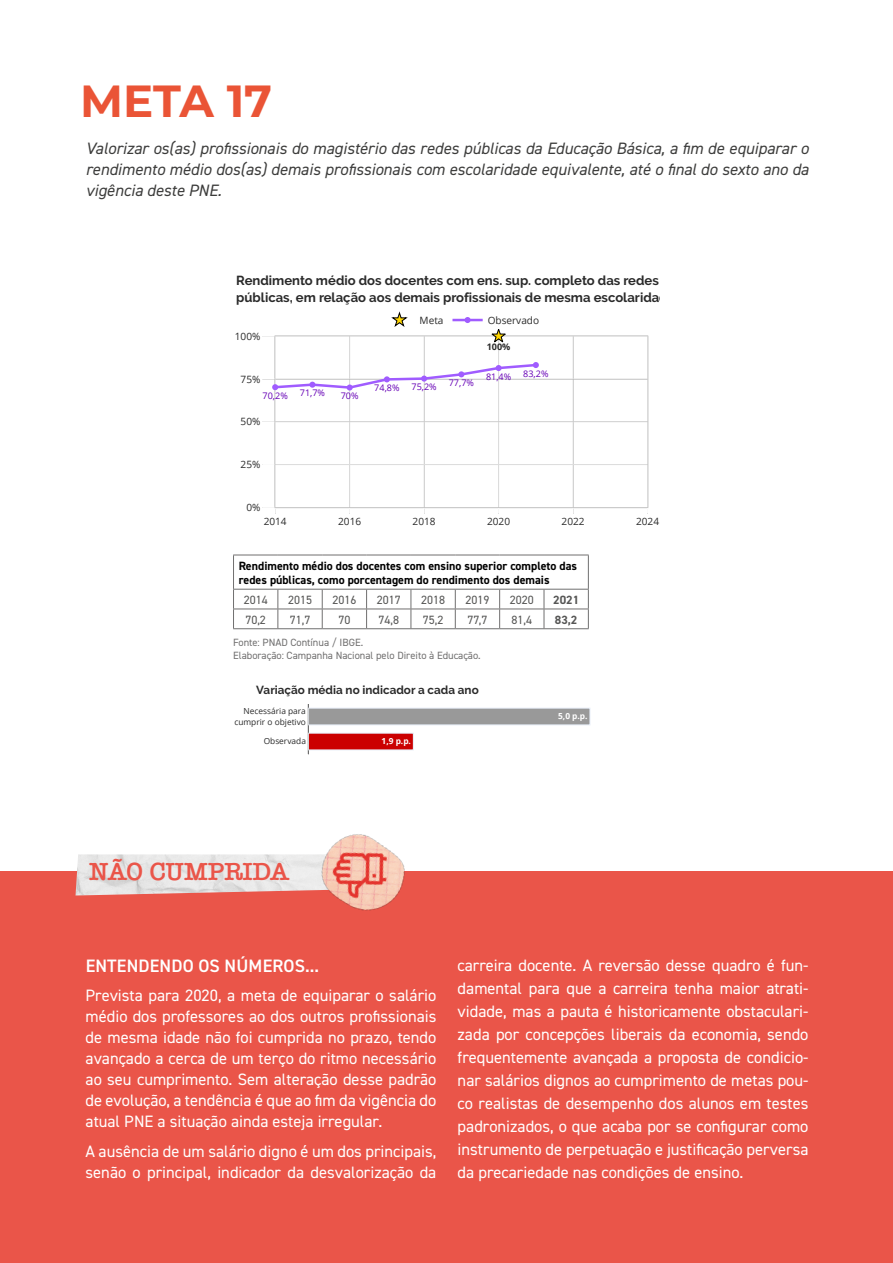
<style>
.page{position:relative;width:893px;height:1263px;background:#fff}
.page>*{position:absolute;margin:0;border:0;box-sizing:border-box;transform-origin:0 0}
.t1{font:700 45px "Montserrat";color:#ea5436}
.t2{font:600 25.5px "American Typewriter";color:#ea5549}
.t3{font:600 18px "DIN2014";letter-spacing:.01em;color:#fff}
.t4{font:16.5px/23px "DIN2014";color:#fff;text-align:justify}
.t5{font:italic 16.5px/21px "DIN2014";color:#3c3c3b;text-align:justify}
.t6{font:700 13.05px/17px "Raleway";color:#2a2a2a}
.t7{font:700 12px/14.4px "DIN2014";color:#000}
.t8{font:12px "DIN2014";color:#575756}
.t9{font:700 12px "DIN2014";color:#575756}
.t10{font:700 11.7px "Raleway";color:#2a2a2a}
.t11{font:10.5px/12.6px "DIN2014";color:#706f6f}
.t12{font:10.05px "Open Sans";color:#2a2a2a}
.t13{font:9px "Open Sans";color:#6601b6}
.t14{font:700 9px "Open Sans";color:#2a2a2a}
.t15{font:8.4px/10.8px "Open Sans";color:#2a2a2a;text-align:right}
.t16{font:700 8.4px "Open Sans";color:#fff}
</style>
<div class="page">
<div style="left:0;top:872px;width:893px;height:391px;background:#ea5549"></div>
<hr style="left:349px;top:336px;width:1px;height:171px;background:#e0e0e0">
<hr style="left:424px;top:336px;width:1px;height:171px;background:#e0e0e0">
<hr style="left:498px;top:336px;width:1px;height:171px;background:#e0e0e0">
<hr style="left:573px;top:336px;width:1px;height:171px;background:#e0e0e0">
<hr style="left:275px;top:464px;width:373px;height:1px;background:#e0e0e0">
<hr style="left:275px;top:421px;width:373px;height:1px;background:#e0e0e0">
<hr style="left:275px;top:379px;width:373px;height:1px;background:#e0e0e0">
<hr style="left:274px;top:507px;width:374px;height:1px;background:#c0c0c0">
<hr style="left:274px;top:336px;width:374px;height:1px;background:#c0c0c0">
<hr style="left:274px;top:336px;width:1px;height:171px;background:#c0c0c0">
<hr style="left:648px;top:336px;width:1px;height:171px;background:#c0c0c0">
<svg style="left:262px;top:421px;width:12px;height:1px"></svg>
<svg style="left:262px;top:336px;width:12px;height:1px"></svg>
<svg style="left:489px;top:329px;width:19px;height:14px"></svg>
<svg style="left:262px;top:362px;width:277px;height:28px"></svg>
<svg style="left:391px;top:311px;width:17px;height:16px"></svg>
<hr style="left:452px;top:319px;width:31px;height:2px;background:#a05cff">
<svg style="left:465px;top:317px;width:6px;height:6px"></svg>
<div style="left:308px;top:733px;width:105px;height:17px;background:#cb0000"></div>
<div style="left:308px;top:708px;width:282px;height:17px;background:#999"></div>
<div style="left:308px;top:708px;width:282px;height:17px;border:1px solid #e5ecf6"></div>
<hr style="left:308px;top:704px;width:1px;height:50px;background:#c0c0c0">
<hr style="left:605px;top:704px;width:1px;height:50px;background:#c0c0c0">
<hr style="left:233px;top:555px;width:45px;height:1px;background:#706f6f">
<hr style="left:233px;top:555px;width:1px;height:34px;background:#706f6f">
<hr style="left:278px;top:555px;width:44px;height:1px;background:#706f6f">
<hr style="left:322px;top:555px;width:45px;height:1px;background:#706f6f">
<hr style="left:367px;top:555px;width:44px;height:1px;background:#706f6f">
<hr style="left:411px;top:555px;width:44px;height:1px;background:#706f6f">
<hr style="left:455px;top:555px;width:45px;height:1px;background:#706f6f">
<hr style="left:500px;top:555px;width:44px;height:1px;background:#706f6f">
<hr style="left:544px;top:555px;width:45px;height:1px;background:#706f6f">
<hr style="left:588px;top:555px;width:1px;height:34px;background:#706f6f">
<hr style="left:233px;top:589px;width:45px;height:1px;background:#706f6f">
<hr style="left:278px;top:589px;width:44px;height:1px;background:#706f6f">
<hr style="left:322px;top:589px;width:45px;height:1px;background:#706f6f">
<hr style="left:367px;top:589px;width:44px;height:1px;background:#706f6f">
<hr style="left:411px;top:589px;width:44px;height:1px;background:#706f6f">
<hr style="left:455px;top:589px;width:45px;height:1px;background:#706f6f">
<hr style="left:500px;top:589px;width:44px;height:1px;background:#706f6f">
<hr style="left:544px;top:589px;width:45px;height:1px;background:#706f6f">
<hr style="left:233px;top:609px;width:45px;height:1px;background:#706f6f">
<svg style="left:233px;top:589px;width:1px;height:39px"></svg>
<hr style="left:278px;top:609px;width:44px;height:1px;background:#706f6f">
<svg style="left:278px;top:589px;width:1px;height:39px"></svg>
<hr style="left:322px;top:609px;width:45px;height:1px;background:#706f6f">
<svg style="left:322px;top:589px;width:1px;height:39px"></svg>
<hr style="left:367px;top:609px;width:44px;height:1px;background:#706f6f">
<svg style="left:366px;top:589px;width:1px;height:39px"></svg>
<hr style="left:411px;top:609px;width:44px;height:1px;background:#706f6f">
<svg style="left:411px;top:589px;width:1px;height:39px"></svg>
<hr style="left:455px;top:609px;width:45px;height:1px;background:#706f6f">
<svg style="left:455px;top:589px;width:1px;height:39px"></svg>
<hr style="left:500px;top:609px;width:44px;height:1px;background:#706f6f">
<svg style="left:499px;top:589px;width:1px;height:39px"></svg>
<hr style="left:544px;top:609px;width:45px;height:1px;background:#706f6f">
<svg style="left:544px;top:589px;width:1px;height:39px"></svg>
<svg style="left:588px;top:589px;width:1px;height:39px"></svg>
<hr style="left:233px;top:628px;width:45px;height:1px;background:#706f6f">
<hr style="left:278px;top:628px;width:44px;height:1px;background:#706f6f">
<hr style="left:322px;top:628px;width:45px;height:1px;background:#706f6f">
<hr style="left:367px;top:628px;width:44px;height:1px;background:#706f6f">
<hr style="left:411px;top:628px;width:44px;height:1px;background:#706f6f">
<hr style="left:455px;top:628px;width:45px;height:1px;background:#706f6f">
<hr style="left:500px;top:628px;width:44px;height:1px;background:#706f6f">
<hr style="left:544px;top:628px;width:45px;height:1px;background:#706f6f">
<img style="left:76px;top:854px;width:233px;height:41px">
<img style="left:309px;top:834px;width:109px;height:77px">
<h1 class="t1" style="left:80px;top:68px;width:194px">META 17</h1>
<p class="t5" style="left:86px;top:138px;width:724px">Valorizar os(as) profissionais do magistério das redes públicas da Educação Básica, a fim de equiparar o rendimento médio dos(as) demais profissionais com escolaridade equivalente, até o final do sexto ano da vigência deste PNE.</p>
<p class="t6" style="left:236px;top:272px;width:441px">Rendimento médio dos docentes com ens. sup. completo das redes públicas, em relação aos demais profissionais de mesma escolaridade</p>
<p class="t12" style="left:235px;top:329px;width:27px">100%</p>
<p class="t12" style="left:241px;top:372px;width:21px">75%</p>
<p class="t13" style="left:263px;top:389px;width:27px">70,2%</p>
<p class="t13" style="left:300px;top:387px;width:27px">71,7%</p>
<p class="t13" style="left:341px;top:390px;width:19px">70%</p>
<p class="t12" style="left:241px;top:415px;width:21px">50%</p>
<p class="t12" style="left:241px;top:457px;width:21px">25%</p>
<p class="t12" style="left:246px;top:500px;width:16px">0%</p>
<p class="t12" style="left:420px;top:313px;width:25px">Meta</p>
<p class="t12" style="left:488px;top:313px;width:53px">Observado</p>
<p class="t13" style="left:374px;top:381px;width:27px">74,8%</p>
<p class="t13" style="left:412px;top:381px;width:27px">75,2%</p>
<p class="t13" style="left:449px;top:376px;width:27px">77,7%</p>
<p class="t14" style="left:487px;top:341px;width:25px">100%</p>
<p class="t13" style="left:486px;top:370px;width:27px">81,4%</p>
<p class="t13" style="left:523px;top:367px;width:27px">83,2%</p>
<p class="t12" style="left:264px;top:515px;width:25px">2014</p>
<p class="t12" style="left:338px;top:515px;width:25px">2016</p>
<p class="t12" style="left:413px;top:515px;width:25px">2018</p>
<p class="t12" style="left:487px;top:515px;width:25px">2020</p>
<p class="t12" style="left:562px;top:515px;width:25px">2022</p>
<p class="t12" style="left:636px;top:515px;width:25px">2024</p>
<p class="t7" style="left:239px;top:558px;width:340px">Rendimento médio dos docentes com ensino superior completo das redes públicas, como porcentagem do rendimento dos demais</p>
<p class="t8" style="left:244px;top:592px;width:25px">2014</p>
<p class="t8" style="left:288px;top:592px;width:25px">2015</p>
<p class="t8" style="left:332px;top:592px;width:25px">2016</p>
<p class="t8" style="left:377px;top:592px;width:25px">2017</p>
<p class="t8" style="left:421px;top:592px;width:25px">2018</p>
<p class="t8" style="left:465px;top:592px;width:25px">2019</p>
<p class="t8" style="left:510px;top:592px;width:25px">2020</p>
<p class="t9" style="left:553px;top:592px;width:27px">2021</p>
<p class="t8" style="left:245px;top:612px;width:22px">70,2</p>
<p class="t8" style="left:290px;top:612px;width:22px">71,7</p>
<p class="t8" style="left:338px;top:612px;width:13px">70</p>
<p class="t8" style="left:378px;top:612px;width:22px">74,8</p>
<p class="t8" style="left:423px;top:612px;width:22px">75,2</p>
<p class="t8" style="left:467px;top:612px;width:21px">77,7</p>
<p class="t8" style="left:511px;top:612px;width:22px">81,4</p>
<p class="t9" style="left:555px;top:611px;width:24px">83,2</p>
<p class="t11" style="left:233px;top:636px;width:249px">Fonte: PNAD Contínua / IBGE.<br>Elaboração: Campanha Nacional pelo Direito à Educação.</p>
<p class="t10" style="left:256px;top:683px;width:224px">Variação média no indicador a cada ano</p>
<p class="t15" style="left:234px;top:705px;width:73px">Necessária para cumprir o objetivo</p>
<p class="t15" style="left:264px;top:736px;width:44px">Observada</p>
<h2 class="t2" style="left:89px;top:852px;width:202px">NÃO CUMPRIDA</h2>
<p class="t16" style="left:382px;top:735px;width:31px">1,9 p.p.</p>
<p class="t16" style="left:558px;top:710px;width:31px">5,0 p.p.</p>
<p class="t3" style="left:86px;top:954px;width:235px">ENTENDENDO OS NÚMEROS...</p>
<p class="t4" style="left:86px;top:985px;width:352px;line-height:21px">Prevista para 2020, a meta de equiparar o salário médio dos professores ao dos outros profissionais de mesma idade não foi cumprida no prazo, tendo avançado a cerca de um terço do ritmo necessário ao seu cumprimento. Sem alteração desse padrão de evolução, a tendência é que ao fim da vigência do atual PNE a situação ainda esteja irregular.</p>
<p class="t4" style="left:86px;top:1140px;width:352px;line-height:21px">A ausência de um salário digno é um dos principais, senão o principal, indicador da desvalorização da</p>
<p class="t4" style="left:458px;top:953px;width:352px">carreira docente. A reversão desse quadro é fun&shy;damental para que a carreira tenha maior atrati&shy;vidade, mas a pauta é historicamente obstaculari&shy;zada por concepções liberais da economia, sendo frequentemente avançada a proposta de condicio&shy;nar salários dignos ao cumprimento de metas pou&shy;co realistas de desempenho dos alunos em testes padronizados, o que acaba por se configurar como instrumento de perpetuação e justificação perversa da precariedade nas condições de ensino.</p>
</div>
